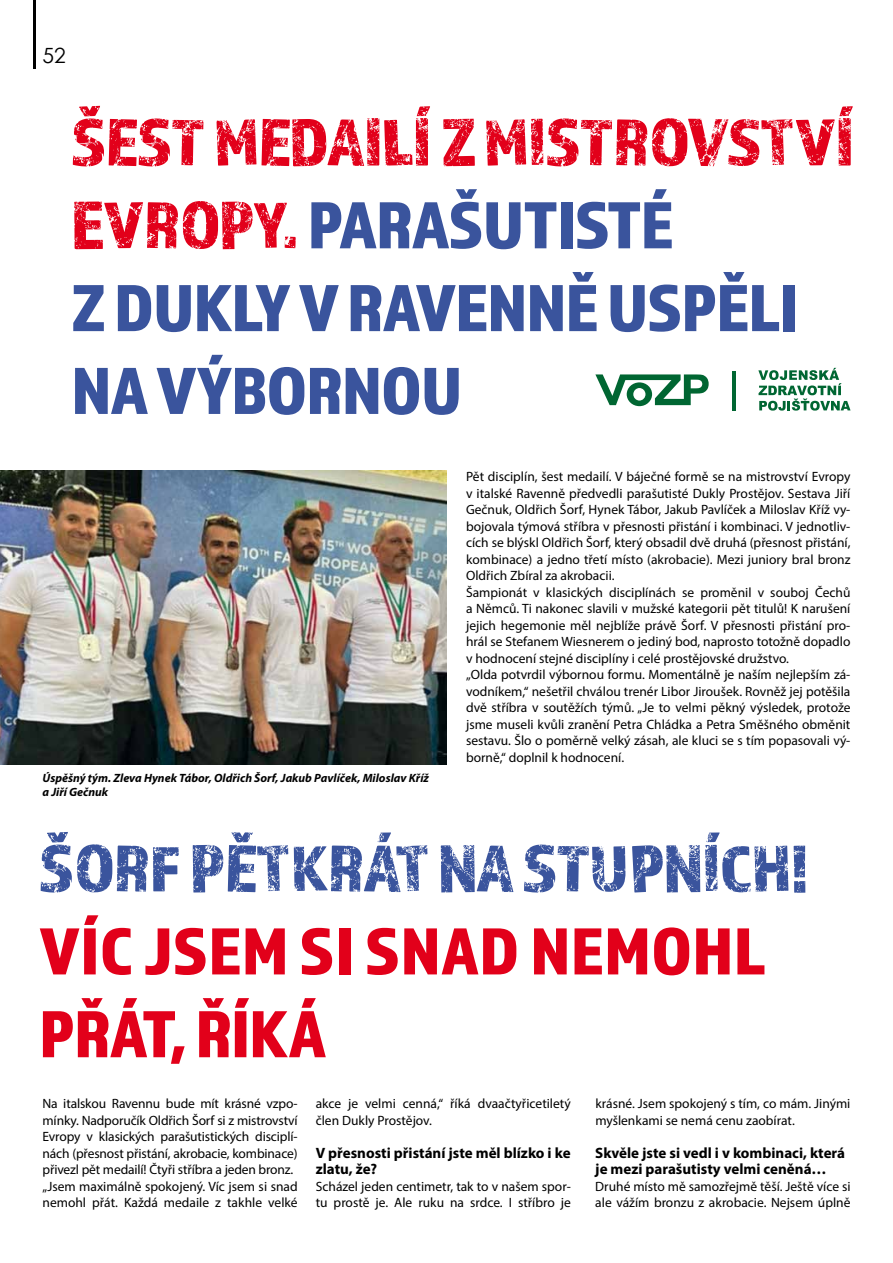
<style>
.page{position:relative;width:893px;height:1263px;background:#fff}
.page>*{position:absolute;margin:0;border:0;box-sizing:border-box;transform-origin:0 0}
.t1{font:69px/82.8px "Almaq Refined";letter-spacing:-.01em;color:#3a549d}
.t2{font:69px/82.8px "Almaq Refined";letter-spacing:.01em;color:#e2001a}
.t3{font:69px "Almaq Rough";letter-spacing:-.01em;color:#e2001a}
.t4{font:69px "Almaq Rough";letter-spacing:-.01em;color:#3a549d}
.t5{font:21px "Century Gothic";color:#000}
.t6{font:700 15px/16.5px "Myriad Pro";color:#000}
.t7{font:13.5px/16.5px "Myriad Pro";color:#000}
.t8{font:italic 700 12px/14.4px "Myriad Pro";color:#000}
.s1{font-family:"Almaq Rough";color:#e2001a}
</style>
<div class="page">
<svg style="left:758px;top:368px;width:92px;height:43px"></svg>
<svg style="left:595px;top:374px;width:114px;height:32px"></svg>
<hr style="left:732px;top:371px;width:4px;height:40px;background:#006632">
<img style="left:0;top:470px;width:446px;height:294px">
<hr style="left:34px;top:0;width:2px;height:69px;background:#000">
<h2 class="t5" style="left:43px;top:41px;width:25px">52</h2>
<h1 class="t3" style="left:71px;top:101px;width:784px">ŠEST MEDAILÍ Z MISTROVSTVÍ</h1>
<h1 class="t1" style="left:71px;top:182px;width:728px"><span class="s1">EVROPY.</span> PARAŠUTISTÉ<br>Z DUKLY V RAVENNĚ USPĚLI<br>NA VÝBORNOU</h1>
<p class="t8" style="left:43px;top:770px;width:388px">Úspěšný tým. Zleva Hynek Tábor, Oldřich Šorf, Jakub Pavlíček, Miloslav Kříž a Jiří Gečnuk</p>
<p class="t7" style="left:466px;top:468px;width:386px">Pět disciplín, šest medailí. V báječné formě se na mistrovství Evropy v italské Ravenně předvedli parašutisté Dukly Prostějov. Sestava Jiří Gečnuk, Oldřich Šorf, Hynek Tábor, Jakub Pavlíček a Miloslav Kříž vy&shy;bojovala týmová stříbra v přesnosti přistání i kombinaci. V jednotliv&shy;cích se blýskl Oldřich Šorf, který obsadil dvě druhá (přesnost přistání, kombinace) a jedno třetí místo (akrobacie). Mezi juniory bral bronz Oldřich Zbíral za akrobacii.<br>Šampionát v klasických disciplínách se proměnil v souboj Čechů a Němců. Ti nakonec slavili v mužské kategorii pět titulů! K narušení jejich hegemonie měl nejblíže právě Šorf. V přesnosti přistání pro&shy;hrál se Stefanem Wiesnerem o jediný bod, naprosto totožně dopadlo v hodnocení stejné disciplíny i celé prostějovské družstvo.<br>„Olda potvrdil výbornou formu. Momentálně je naším nejlepším zá&shy;vodníkem,“ nešetřil chválou trenér Libor Jiroušek. Rovněž jej potěšila dvě stříbra v soutěžích týmů. „Je to velmi pěkný výsledek, protože jsme museli kvůli zranění Petra Chládka a Petra Směšného obměnit sestavu. Šlo o poměrně velký zásah, ale kluci se s tím popasovali vý&shy;borně,“ doplnil k hodnocení.</p>
<h1 class="t4" style="left:39px;top:827px;width:770px">ŠORF PĚTKRÁT NA STUPNÍCH!</h1>
<h1 class="t2" style="left:39px;top:908px;width:728px">VÍC JSEM SI SNAD NEMOHL<br>PŘÁT, ŘÍKÁ</h1>
<p class="t7" style="left:43px;top:1095px;width:257px">Na italskou Ravennu bude mít krásné vzpo&shy;mínky. Nadporučík Oldřich Šorf si z mistrovství Evropy v klasických parašutistických disciplí&shy;nách (přesnost přistání, akrobacie, kombinace) přivezl pět medailí! Čtyři stříbra a jeden bronz. „Jsem maximálně spokojený. Víc jsem si snad nemohl přát. Každá medaile z takhle velké</p>
<p class="t7" style="left:316px;top:1095px;width:257px">akce je velmi cenná,“ říká dvaačtyřicetiletý člen Dukly Prostějov.</p>
<p class="t6" style="left:316px;top:1144px;width:256px">V přesnosti přistání jste měl blízko i ke zlatu, že?</p>
<p class="t7" style="left:316px;top:1178px;width:257px">Scházel jeden centimetr, tak to v našem spor&shy;tu prostě je. Ale ruku na srdce. I stříbro je</p>
<p class="t7" style="left:595px;top:1095px;width:257px">krásné. Jsem spokojený s tím, co mám. Jinými myšlenkami se nemá cenu zaobírat.</p>
<p class="t6" style="left:595px;top:1144px;width:251px">Skvěle jste si vedl i v kombinaci, která je mezi parašutisty velmi ceněná…</p>
<p class="t7" style="left:595px;top:1178px;width:257px">Druhé místo mě samozřejmě těší. Ještě více si ale vážím bronzu z akrobacie. Nejsem úplně</p>
</div>
